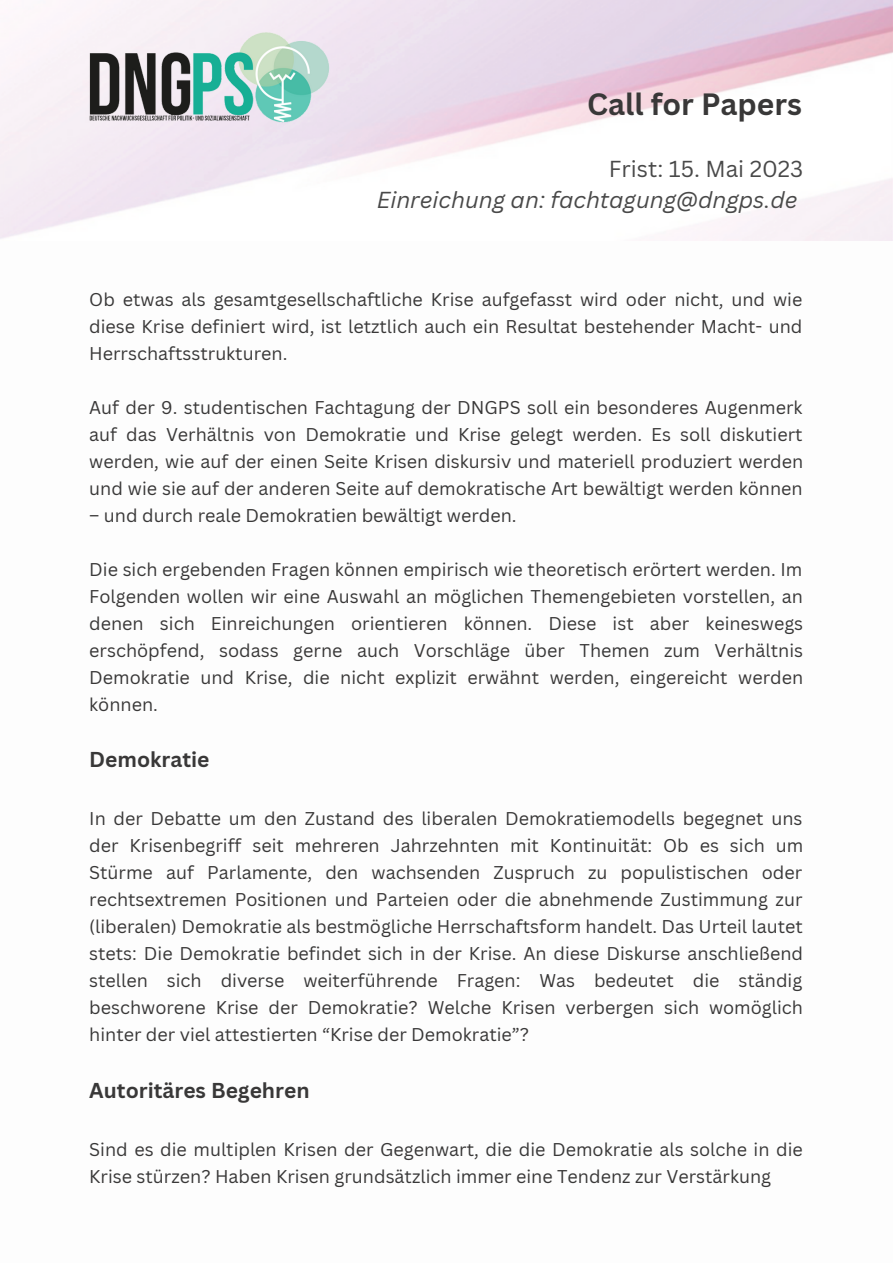
<style>
.page{position:relative;width:893px;height:1264px;background:#fff}
.page>*{position:absolute;margin:0;border:0;box-sizing:border-box;transform-origin:0 0}
.t1{font:700 30px "Canva Sans";color:#393838}
.t2{font:italic 22.5px "Canva Sans";color:#494949}
.t3{font:22.5px "Canva Sans";color:#494949}
.t4{font:700 21px "Canva Sans";color:#393838}
.t5{font:18px/27px "Canva Sans";color:#393838;text-align:justify}
</style>
<div class="page">
<img style="left:89px;top:32px;width:263px;height:90px">
<h1 class="t1" style="left:587px;top:83px;width:216px">Call for Papers</h1>
<p class="t3" style="left:609px;top:153px;width:196px">Frist: 15. Mai 2023</p>
<p class="t2" style="left:377px;top:184px;width:422px">Einreichung an: fachtagung@dngps.de</p>
<p class="t5" style="left:89px;top:285px;width:714px">Ob etwas als gesamtgesellschaftliche Krise aufgefasst wird oder nicht, und wie diese Krise definiert wird, ist letztlich auch ein Resultat bestehender Macht- und Herrschaftsstrukturen.</p>
<p class="t5" style="left:89px;top:393px;width:715px">Auf der 9. studentischen Fachtagung der DNGPS soll ein besonderes Augenmerk auf das Verhältnis von Demokratie und Krise gelegt werden. Es soll diskutiert werden, wie auf der einen Seite Krisen diskursiv und materiell produziert werden und wie sie auf der anderen Seite auf demokratische Art bewältigt werden können</p>
<p class="t5" style="left:89px;top:501px;width:429px">– und durch reale Demokratien bewältigt werden.</p>
<p class="t5" style="left:89px;top:555px;width:715px">Die sich ergebenden Fragen können empirisch wie theoretisch erörtert werden. Im Folgenden wollen wir eine Auswahl an möglichen Themengebieten vorstellen, an denen sich Einreichungen orientieren können. Diese ist aber keineswegs erschöpfend, sodass gerne auch Vorschläge über Themen zum Verhältnis Demokratie und Krise, die nicht explizit erwähnt werden, eingereicht werden können.</p>
<p class="t4" style="left:89px;top:744px;width:122px">Demokratie</p>
<p class="t5" style="left:89px;top:804px;width:715px">In der Debatte um den Zustand des liberalen Demokratiemodells begegnet uns der Krisenbegriff seit mehreren Jahrzehnten mit Kontinuität: Ob es sich um Stürme auf Parlamente, den wachsenden Zuspruch zu populistischen oder rechtsextremen Positionen und Parteien oder die abnehmende Zustimmung zur (liberalen) Demokratie als bestmögliche Herrschaftsform handelt. Das Urteil lautet stets: Die Demokratie befindet sich in der Krise. An diese Diskurse anschließend stellen sich diverse weiterführende Fragen: Was bedeutet die ständig beschworene Krise der Demokratie? Welche Krisen verbergen sich womöglich hinter der viel attestierten “Krise der Demokratie”?</p>
<p class="t4" style="left:89px;top:1075px;width:222px">Autoritäres Begehren</p>
<p class="t5" style="left:89px;top:1135px;width:715px">Sind es die multiplen Krisen der Gegenwart, die die Demokratie als solche in die<br>Krise stürzen? Haben Krisen grundsätzlich immer eine Tendenz zur Verstärkung</p>
</div>
